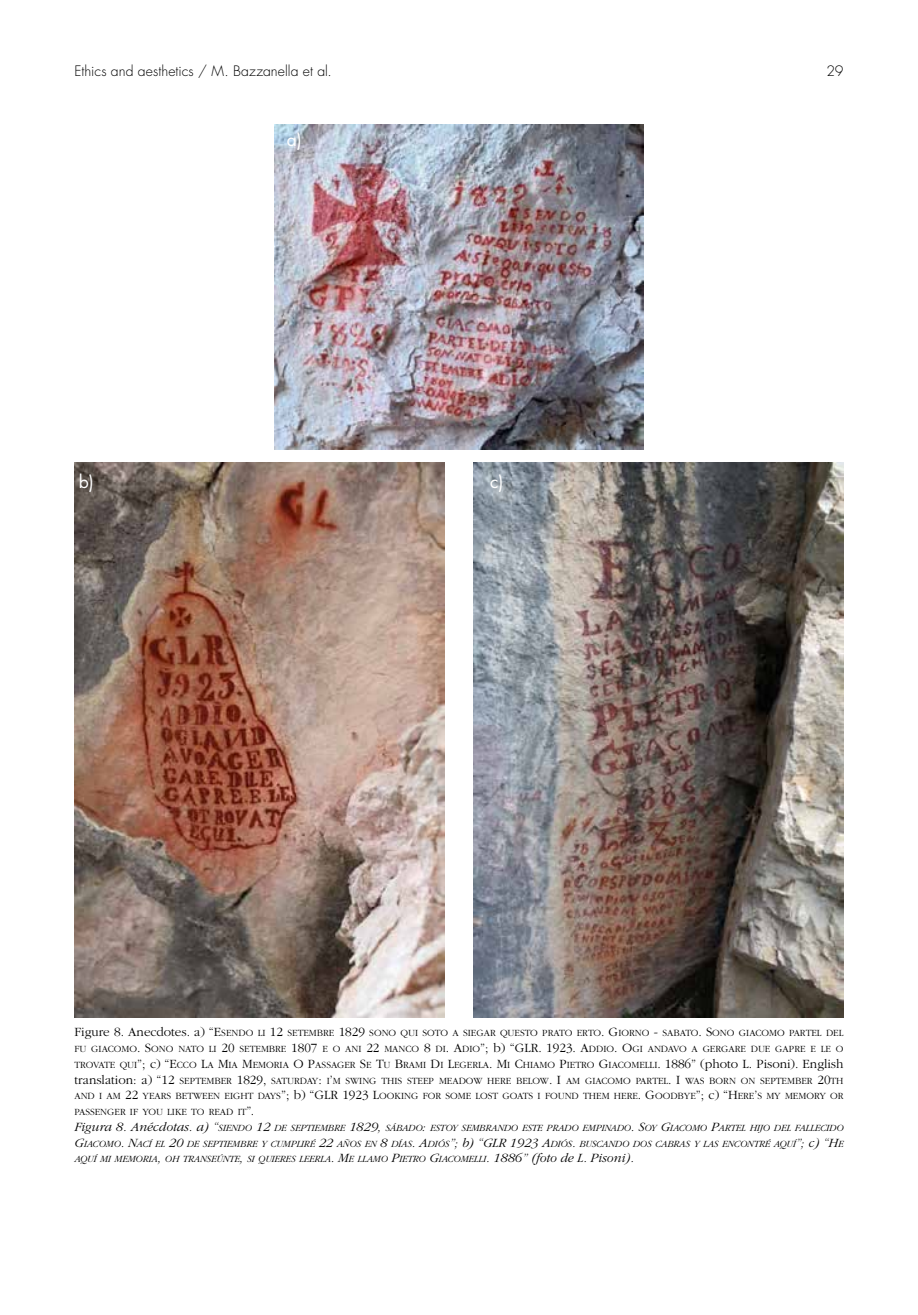
<style>
.page{position:relative;width:918px;height:1315px;background:#fff}
.page>*{position:absolute;margin:0;border:0;box-sizing:border-box;transform-origin:0 0}
.t1{font:17.5px "Futura Std";color:#fff}
.t2{font:300 14px "Futura Std";letter-spacing:.005em;color:#000}
.t3{font:300 13.12px "ITC Garamond Std";color:#000}
.t4{font:italic 300 9.8px/15.8px "ITC Garamond Std";color:#000}
.t5{font:300 9.8px/15.8px "ITC Garamond Std";color:#000}
.s1{font-size:13.12px}
.s2{font-size:9.8px}
.s3{font-style:inherit}
.s4{font-style:normal}
.s5{font-style:normal;font-size:13.12px}
</style>
<div class="page">
<img style="left:274px;top:124px;width:370px;height:325px">
<img style="left:74px;top:463px;width:370px;height:554px">
<img style="left:474px;top:463px;width:369px;height:554px">
<h2 class="t2" style="left:74px;top:62px;width:259px">Ethics and aesthetics / M. Bazzanella et al.</h2>
<h2 class="t2" style="left:826px;top:62px;width:19px">29</h2>
<h1 class="t1" style="left:287px;top:129px;width:17px">a)</h1>
<h1 class="t1" style="left:79px;top:471px;width:17px">b)</h1>
<h1 class="t1" style="left:490px;top:471px;width:15px">c)</h1>
<p class="t5" style="left:74px;top:1025px;width:770px"><span class="s1">Figure 8. Anecdotes. a)</span> <span class="s1">“E</span>SENDO LI <span class="s1">12</span> SETEMBRE <span class="s1">1829</span> SONO QUI SOTO A SIEGAR QUESTO PRATO ERTO<span class="s1">. G</span>IORNO <span class="s1">-</span> SABATO<span class="s1">. S</span>ONO GIACOMO PARTEL DEL<br>FU GIACOMO<span class="s1">. S</span>ONO NATO LI <span class="s1">20</span> SETEMBRE <span class="s1">1807</span> E O ANI <span class="s1">22</span> MANCO <span class="s1">8</span> DI<span class="s1">. A</span>DIO<span class="s1">”</span><span class="s1">; b) “GLR. 1923.</span> <span class="s1">A</span>DDIO<span class="s1">. O</span>GI ANDAVO A GERGARE DUE GAPRE E LE O<br>TROVATE QUI<span class="s1">”; c) “</span><span class="s1">E</span>CCO <span class="s1">L</span>A <span class="s1">M</span>IA <span class="s1">M</span>EMORIA <span class="s1">O P</span>ASSAGER <span class="s1">S</span>E <span class="s1">T</span>U <span class="s1">B</span>RAMI <span class="s1">D</span>I <span class="s1">L</span>EGE</p>
<h3 class="t3" style="left:472px;top:1056px;width:373px"><span class="s2">RLA</span><span class="s3">. M</span><span class="s2">I</span> <span class="s3">C</span><span class="s2">HIAMO</span> <span class="s3">P</span><span class="s2">IETRO</span> <span class="s3">G</span><span class="s2">IACOMELLI</span>. 1886” (photo L. Pisoni). English</h3>
<p class="t5" style="left:74px;top:1072px;width:350px"><span class="s1">translation: a) “</span><span class="s1">12</span> SEPTEMBER <span class="s1">1829,</span> SATURDAY<span class="s1">:</span> I<span class="s1">’</span>M SWING THIS STEEP</p>
<p class="t4" style="left:74px;top:1072px;width:770px;text-indent:364px"><span class="s4">MEADOW HERE BELOW</span><span class="s5">. I</span> <span class="s4">AM GIACOMO PARTEL</span> <span class="s5">. I</span> <span class="s4">WAS BORN ON SEPTEMBER</span> <span class="s5">20</span><span class="s4">TH AND I AM</span> <span class="s5">22</span> <span class="s4">YEARS BETWEEN EIGHT DAYS</span><span class="s5">”; b) “GLR 1923</span> <span class="s5">L</span><span class="s4">OOKING FOR SOME LOST GOATS I FOUND THEM HERE</span><span class="s5">. G</span><span class="s4">OODBYE</span><span class="s5">”</span><span class="s5">; c) “</span><span class="s5">H</span><span class="s4">ERE</span><span class="s5">’</span><span class="s4">S MY MEMORY OR PASSENGER IF YOU LIKE TO READ IT</span><span class="s5">”.<br></span><span class="s1">Figura 8. Anécdotas. a</span><span class="s1">) “</span>SIENDO <span class="s1">12</span> DE SEPTIEMBRE <span class="s1">1829,</span> SÁBADO<span class="s1">:</span> ESTOY SEMBRANDO ESTE PRADO EMPINADO<span class="s1">. S</span>OY <span class="s1">G</span>IACOMO <span class="s1">P</span>ARTEL HIJO DEL FALLECIDO <span class="s1">G</span>IACOMO<span class="s1">.</span> <span class="s1">N</span>ACÍ EL <span class="s1">20</span> DE SEPTIEMBRE Y CUMPLIRÉ <span class="s1">22</span> AÑOS EN <span class="s1">8</span> DÍAS<span class="s1">. A</span>DIÓS<span class="s1">”; b) “GLR 1923</span> <span class="s1">A</span>DIÓS<span class="s1">.</span> BUSCANDO DOS CABRAS Y LAS ENCONTRÉ AQUÍ<span class="s1">”</span><span class="s1">; c) “</span><span class="s1">H</span>E AQUÍ MI MEMORIA<span class="s1">,</span> OH TRANSEÚNTE<span class="s1">,</span> SI QUIERES LEERLA<span class="s1">. M</span>E LLAMO <span class="s1">P</span>IETRO <span class="s1">G</span>IACOMELLI<span class="s1">. 1886</span><span class="s1">”</span> <span class="s1">(foto de L. Pisoni).</span></p>
</div>
